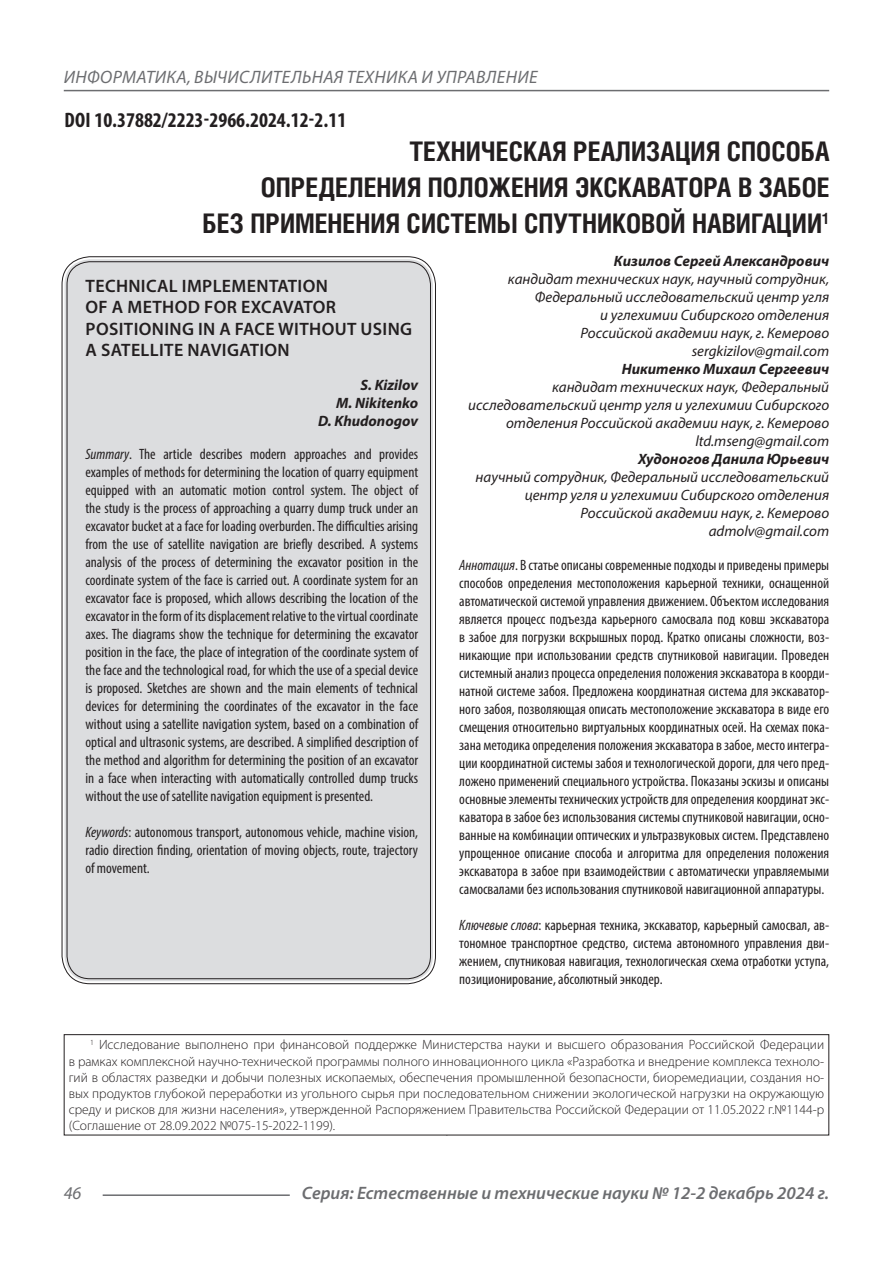
<style>
.page{position:relative;width:893px;height:1263px;background:#fff}
.page>*{position:absolute;margin:0;border:0;box-sizing:border-box;transform-origin:0 0}
.Статья_название{font:700 27px/36px "Helios Cond C";color:#231f20;text-align:right}
.ДОИ{font:700 condensed 21px "Myriad Pro";color:#231f20}
.Статья_название_англ{font:600 18px/21.6px "Myriad Pro";letter-spacing:.02em;color:#231f20}
.t1{font:italic 600 18px "Myriad Pro";color:#6c6d70}
.t2{font:italic 18px "Myriad Pro";letter-spacing:.02em;color:#6c6d70}
.Статья_аннотация_тек{font:condensed 15px/18px "Myriad Pro";color:#231f20;text-align:justify}
.Статья_аннотация_анг{font:condensed 15px/18px "Myriad Pro";color:#231f20;text-align:justify}
.Статья_автор_инфо{font:italic 15px/18px "Myriad Pro";color:#231f20;text-align:right}
.Статья_автор_инфо-2{font:italic 700 15px "Myriad Pro";color:#231f20}
.Статья_автор_англ{font:italic 700 15px "Myriad Pro";color:#231f20}
.Сноска{font:300 13.5px/16.2px "Myriad Pro";color:#231f20;text-align:justify}
.s1{font-style:italic}
</style>
<div class="page">
<hr style="left:103px;top:1194px;width:187px;height:2px;background:#6c6d70">
<hr style="left:64px;top:90px;width:765px;height:1px;background:#6c6d70">
<div style="left:65px;top:259px;width:368px;height:722px;background:#dcdddf;border-radius:26px"></div>
<div style="left:64px;top:1034px;width:765px;height:101px;border:1px solid #231f20"></div>
<p class="t2" style="left:64px;top:66px;width:475px">ИНФОРМАТИКА, ВЫЧИСЛИТЕЛЬНАЯ ТЕХНИКА И УПРАВЛЕНИЕ</p>
<p class="ДОИ" style="left:64px;top:107px;width:283px">DOI 10.37882/2223-2966.2024.12-2.11</p>
<p class="Статья_название" style="left:203px;top:132px;width:628px">ТЕХНИЧЕСКАЯ РЕАЛИЗАЦИЯ СПОСОБА<br>ОПРЕДЕЛЕНИЯ ПОЛОЖЕНИЯ ЭКСКАВАТОРА В ЗАБОЕ<br>БЕЗ ПРИМЕНЕНИЯ СИСТЕМЫ СПУТНИКОВОЙ НАВИГАЦИИ<sup>1</sup></p>
<p class="Статья_автор_инфо-2" style="left:614px;top:252px;width:217px">Кизилов Сергей Александрович</p>
<p class="Статья_автор_инфо" style="left:508px;top:270px;width:323px">кандидат технических наук, научный сотрудник, Федеральный исследовательский центр угля<br>и углехимии Сибирского отделения<br>Российской академии наук, г. Кемерово</p>
<p class="Статья_автор_инфо" style="left:692px;top:342px;width:139px">sergkizilov@gmail.com</p>
<p class="Статья_автор_инфо-2" style="left:622px;top:360px;width:209px">Никитенко Михаил Сергеевич</p>
<p class="Статья_автор_инфо" style="left:468px;top:378px;width:362px">кандидат технических наук, Федеральный исследовательский центр угля и углехимии Сибирского отделения Российской академии наук, г. Кемерово</p>
<p class="Статья_автор_инфо" style="left:695px;top:432px;width:135px">ltd.mseng@gmail.com</p>
<p class="Статья_автор_инфо-2" style="left:638px;top:450px;width:193px">Худоногов Данила Юрьевич</p>
<p class="Статья_автор_инфо" style="left:476px;top:468px;width:355px">научный сотрудник, Федеральный исследовательский центр угля и углехимии Сибирского отделения<br>Российской академии наук, г. Кемерово</p>
<p class="Статья_автор_инфо" style="left:709px;top:522px;width:122px">admolv@gmail.com</p>
<p class="Статья_аннотация_тек" style="left:459px;top:556px;width:371px"><span class="s1">Аннотация</span>. В статье описаны современные подходы и приведены примеры способов определения местоположения карьерной техники, оснащенной автоматической системой управления движением. Объектом исследования является процесс подъезда карьерного самосвала под ковш экскаватора в забое для погрузки вскрышных пород. Кратко описаны сложности, воз&shy;никающие при использовании средств спутниковой навигации. Проведен системный анализ процесса определения положения экскаватора в коорди&shy;натной системе забоя. Предложена координатная система для экскаватор&shy;ного забоя, позволяющая описать местоположение экскаватора в виде его смещения относительно виртуальных координатных осей. На схемах пока&shy;зана методика определения положения экскаватора в забое, место интегра&shy;ции координатной системы забоя и технологической дороги, для чего пред&shy;ложено применений специального устройства. Показаны эскизы и описаны основные элементы технических устройств для определения координат экс&shy;каватора в забое без использования системы спутниковой навигации, осно&shy;ванные на комбинации оптических и ультразвуковых систем. Представлено упрощенное описание способа и алгоритма для определения положения экскаватора в забое при взаимодействии с автоматически управляемыми самосвалами без использования спутниковой навигационной аппаратуры.</p>
<p class="Статья_аннотация_тек" style="left:459px;top:916px;width:371px"><span class="s1">Ключевые слова</span>: карьерная техника, экскаватор, карьерный самосвал, ав&shy;тономное транспортное средство, система автономного управления дви&shy;жением, спутниковая навигация, технологическая схема отработки уступа, позиционирование, абсолютный энкодер.</p>
<p class="Статья_название_англ" style="left:86px;top:274px;width:328px">TECHNICAL IMPLEMENTATION<br>OF A METHOD FOR EXCAVATOR<br>POSITIONING IN A FACE WITHOUT USING<br>A SATELLITE NAVIGATION</p>
<p class="Статья_автор_англ" style="left:360px;top:375px;width:59px">S. Kizilov</p>
<p class="Статья_автор_англ" style="left:336px;top:393px;width:84px">M. Nikitenko</p>
<p class="Статья_автор_англ" style="left:318px;top:411px;width:102px">D. Khudonogov</p>
<p class="Статья_аннотация_анг" style="left:85px;top:445px;width:334px"><span class="s1">Summary</span>. The article describes modern approaches and provides examples of methods for determining the location of quarry equipment equipped with an automatic motion control system. The object of the study is the process of approaching a quarry dump truck under an excavator bucket at a face for loading overburden. The difficulties arising from the use of satellite navigation are briefly described. A systems analysis of the process of determining the excavator position in the coordinate system of the face is carried out. A coordinate system for an excavator face is proposed, which allows describing the location of the excavator in the form of its displacement relative to the virtual coordinate axes. The diagrams show the technique for determining the excavator position in the face, the place of integration of the coordinate system of the face and the technological road, for which the use of a special device is proposed. Sketches are shown and the main elements of technical devices for determining the coordinates of the excavator in the face without using a satellite navigation system, based on a combination of optical and ultrasonic systems, are described. A simplified description of the method and algorithm for determining the position of an excavator in a face when interacting with automatically controlled dump trucks without the use of satellite navigation equipment is presented.</p>
<p class="Статья_аннотация_анг" style="left:85px;top:823px;width:334px"><span class="s1">Keywords</span>: autonomous transport, autonomous vehicle, machine vision, radio direction finding, orientation of moving objects, route, trajectory of movement.</p>
<p class="Сноска" style="left:69px;top:1037px;width:757px;text-indent:21px"><sup>1</sup> Исследование выполнено при финансовой поддержке Министерства науки и высшего образования Российской Федерации в рамках комплексной научно-технической программы полного инновационного цикла «Разработка и внедрение комплекса техноло&shy;гий в областях разведки и добычи полезных ископаемых, обеспечения промышленной безопасности, биоремедиации, создания но&shy;вых продуктов глубокой переработки из угольного сырья при последовательном снижении экологической нагрузки на окружающую среду и рисков для жизни населения», утвержденной Распоряжением Правительства Российской Федерации от 11.05.2022 г.№1144-р (Соглашение от 28.09.2022 №075-15-2022-1199).</p>
<p class="t2" style="left:64px;top:1182px;width:19px">46</p>
<p class="t1" style="left:302px;top:1182px;width:529px">Серия: Естественные и технические науки № 12-2 декабрь 2024 г.</p>
</div>
